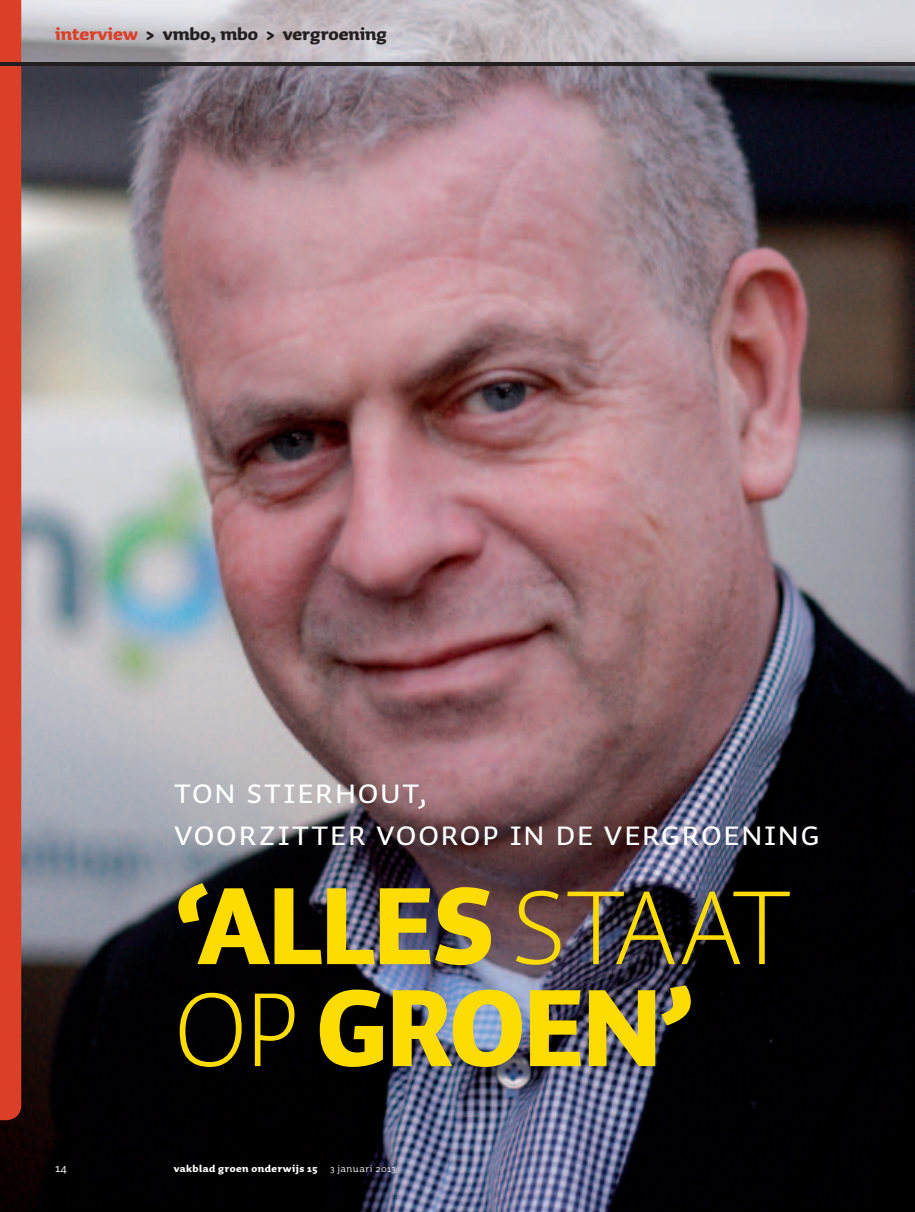
<style>
.page{position:relative;width:915px;height:1212px;background:#fff}
.page>*{position:absolute;margin:0;border:0;box-sizing:border-box;transform-origin:0 0}
.t1{font:900 108px/102px "Auto 1";letter-spacing:-.01em;color:#ffdc01}
.t2{font:36px/42px "Auto 1 Regular Sm Cp";letter-spacing:.005em;color:#fff}
.t3{font:700 21px "Sauna";color:#231f20}
.t4{font:15px "Sauna";color:#fff}
.t5{font:700 12px "Sauna";letter-spacing:.04em;color:#fff}
.s1{color:#db3f28}
.s2{font-weight:300}
.s3{font-weight:400}
</style>
<div class="page">
<img style="left:0;top:65px;width:914px;height:1147px">
<div style="left:0;top:0;width:21px;height:1120px;background:#db3f28"></div>
<hr style="left:0;top:62px;width:914px;height:3px;background:#231f20">
<p class="t3" style="left:55px;top:23px;width:333px"><span class="s1">interview</span> &gt; vmbo, mbo &gt; vergroening</p>
<p class="t2" style="left:174px;top:772px;width:648px">Ton Stierhout,<br>voorzitter Voorop in de Vergroening</p>
<h1 class="t1" style="left:174px;top:874px;width:618px">‘ALLES <span class="s2">STAAT<br>OP</span> GROEN’</h1>
<p class="t4" style="left:55px;top:1160px;width:13px">14</p>
<p class="t5" style="left:174px;top:1162px;width:223px">vakblad groen onderwijs 15 <span class="s3">3 januari 2013</span></p>
</div>
